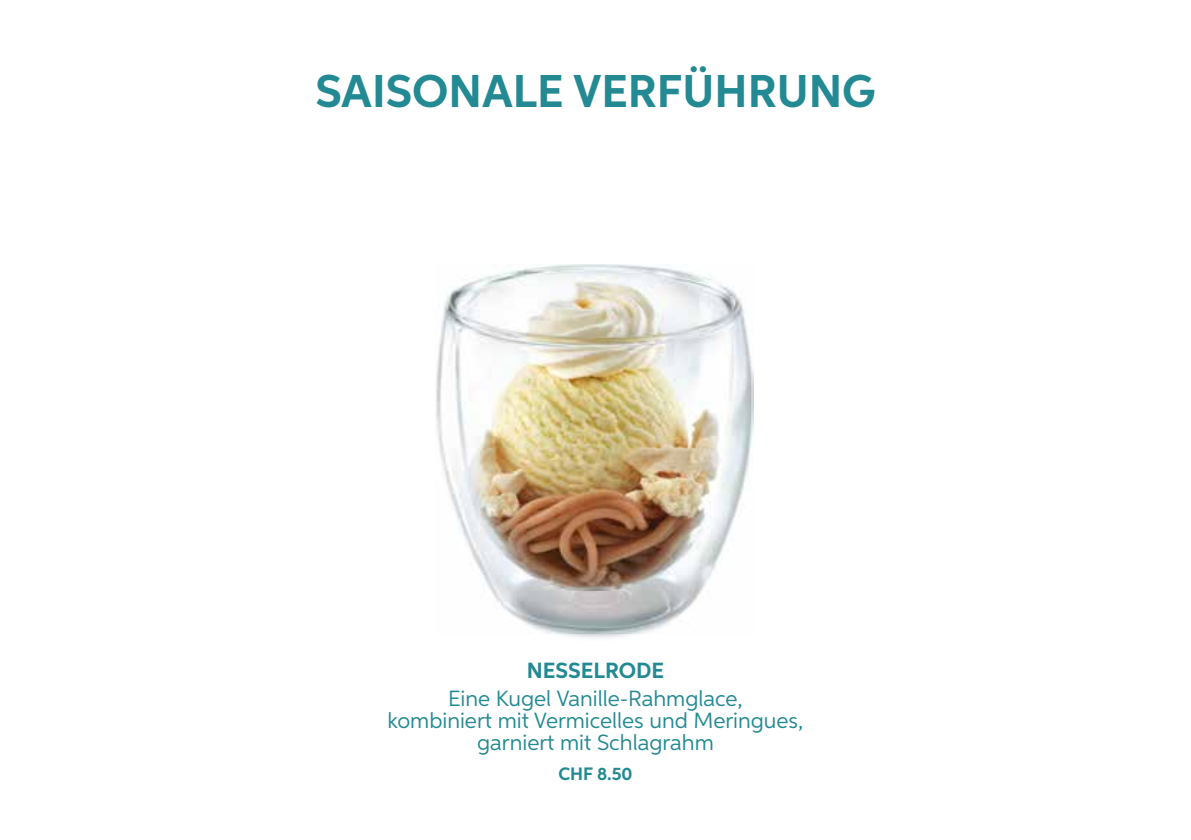
<style>
.page{position:relative;width:1191px;height:840px;background:#fff}
.page>*{position:absolute;margin:0;border:0;box-sizing:border-box;transform-origin:0 0}
.t1{font:700 46px "Aspira";color:#238992}
.t2{font:22px/21.6px "Aspira";color:#238992;text-align:center}
.t3{font:700 22px "Aspira";color:#238992}
.t4{font:700 18px "Aspira";color:#238992}
</style>
<div class="page">
<img style="left:436px;top:264px;width:317px;height:369px">
<h1 class="t1" style="left:315px;top:63px;width:562px">SAISONALE VERFÜHRUNG</h1>
<p class="t3" style="left:527px;top:657px;width:139px">NESSELRODE</p>
<p class="t2" style="left:387px;top:687px;width:417px">Eine Kugel Vanille-Rahmglace,<br>kombiniert mit Vermicelles und Meringues, garniert mit Schlagrahm</p>
<p class="t4" style="left:558px;top:762px;width:76px">CHF 8.50</p>
</div>
